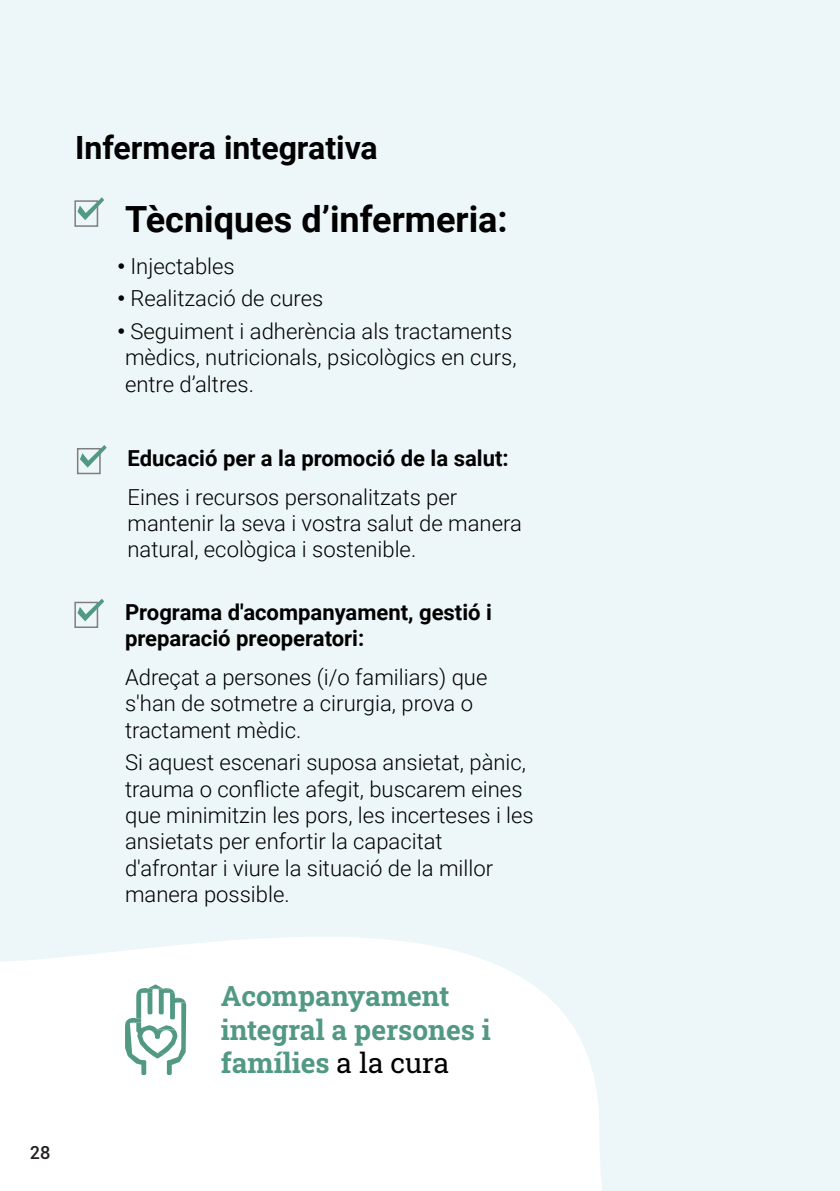
<style>
.page{position:relative;width:840px;height:1191px;background:#fff}
.page>*{position:absolute;margin:0;border:0;box-sizing:border-box;transform-origin:0 0}
.t1{font:700 36px "Roboto";color:#000}
.t2{font:700 32px "Roboto";color:#000}
.t3{font:700 28px/33.6px "Roboto Slab";color:#519983}
.t4{font:300 22px/26.4px "Roboto";color:#000}
.t5{font:700 22px/26.4px "Roboto";color:#000}
.t6{font:500 18px "Roboto";color:#231f20}
.s1{font-family:"Arial";font-weight:400}
.s2{font-weight:400;color:#000}
</style>
<div class="page">
<svg style="left:489px;top:961px;width:350px;height:230px;fill:#edf6f8"></svg>
<div style="left:0;top:0;width:839px;height:961px;background:#edf6f8"></div>
<div style="left:74px;top:200px;width:24px;height:27px;border:2px solid #7f7f7f"></div>
<svg style="left:77px;top:197px;width:27px;height:23px"></svg>
<div style="left:77px;top:448px;width:24px;height:26px;border:2px solid #7f7f7f"></div>
<svg style="left:80px;top:445px;width:27px;height:22px"></svg>
<div style="left:74px;top:602px;width:24px;height:26px;border:2px solid #7f7f7f"></div>
<svg style="left:77px;top:599px;width:27px;height:22px"></svg>
<svg style="left:125px;top:984px;width:61px;height:91px"></svg>
<h2 class="t2" style="left:75px;top:125px;width:304px">Infermera integrativa</h2>
<h1 class="t1" style="left:125px;top:194px;width:384px">Tècniques d’infermeria:</h1>
<p class="t4" style="left:117px;top:252px;width:119px"><span class="s1">•</span> Injectables</p>
<p class="t4" style="left:117px;top:284px;width:207px"><span class="s1">•</span> Realització de cures</p>
<p class="t4" style="left:125px;top:317px;width:393px;text-indent:-8px"><span class="s1">•</span> Seguiment i adherència als tractaments mèdics, nutricionals, psicològics en curs, entre d’altres.</p>
<p class="t5" style="left:127px;top:444px;width:382px">Educació per a la promoció de la salut:</p>
<p class="t4" style="left:127px;top:483px;width:395px">Eines i recursos personalitzats per mantenir la seva i vostra salut de manera natural, ecològica i sostenible.</p>
<p class="t5" style="left:125px;top:598px;width:368px">Programa d'acompanyament, gestió i preparació preoperatori:</p>
<p class="t4" style="left:125px;top:663px;width:363px">Adreçat a persones (i/o familiars) que s'han de sotmetre a cirurgia, prova o tractament mèdic.</p>
<p class="t4" style="left:125px;top:748px;width:410px">Si aquest escenari suposa ansietat, pànic, trauma o conflicte afegit, buscarem eines que minimitzin les pors, les incerteses i les ansietats per enfortir la capacitat d'afrontar i viure la situació de la millor manera possible.</p>
<p class="t6" style="left:30px;top:1140px;width:22px">28</p>
<p class="t3" style="left:221px;top:978px;width:271px">Acompanyament integral a persones i famílies <span class="s2">a la cura</span></p>
</div>
